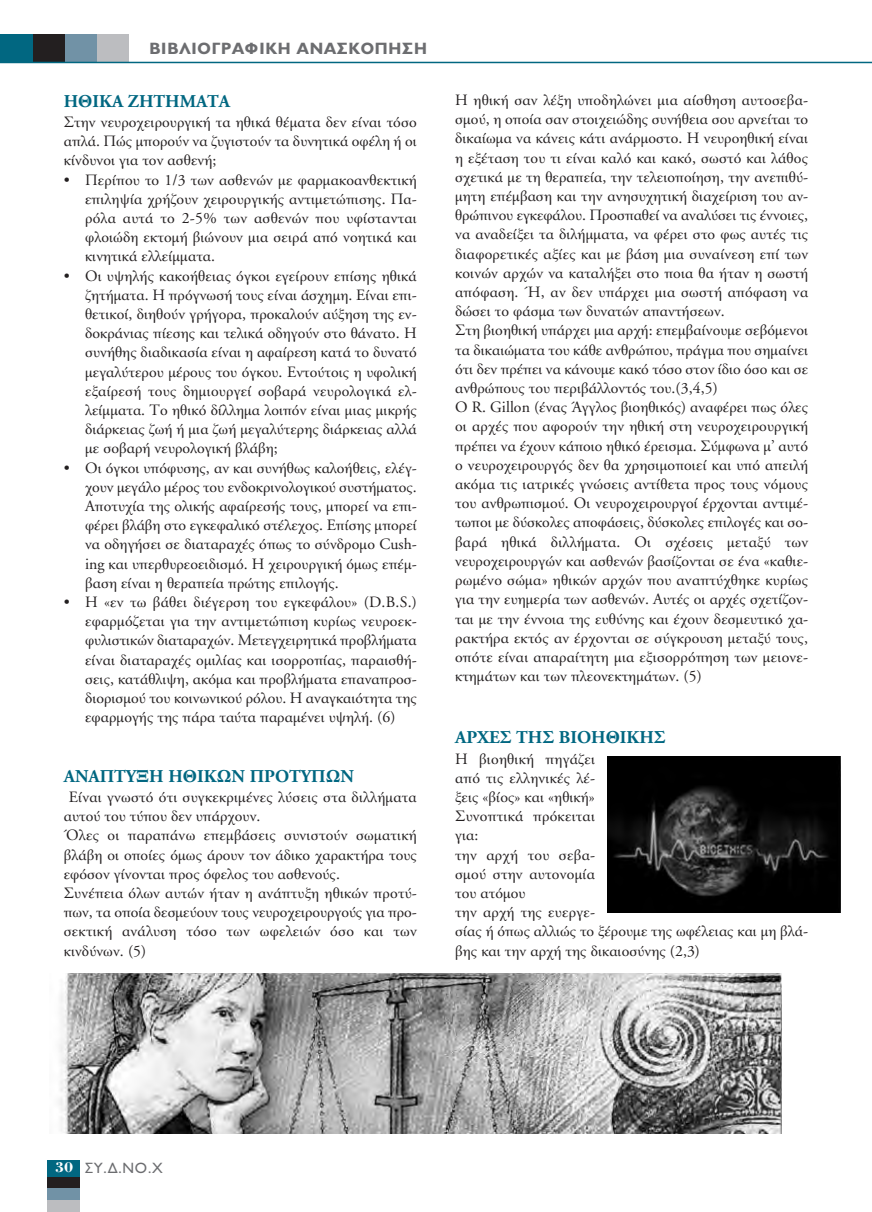
<style>
.page{position:relative;width:872px;height:1212px;background:#fff}
.page>*{position:absolute;margin:0;border:0;box-sizing:border-box;transform-origin:0 0}
.t1{font:700 18px "CF Garamond";color:#016781}
.t2{font:700 16.5px "CF Jeckyl";letter-spacing:.05em;color:#6c6d70}
.t3{font:15.75px/19.2px "CF Garamond";letter-spacing:.005em;color:#231f20;text-align:justify}
.t4{font:15px "CF Jeckyl";color:#6c6d70}
.t5{font:700 15px "CF New Bodoni";color:#fff}
</style>
<div class="page">
<div style="left:47px;top:1160px;width:33px;height:16px;background:#016781"></div>
<div style="left:47px;top:1176px;width:33px;height:12px;background:#231f20"></div>
<div style="left:47px;top:1188px;width:33px;height:12px;background:#7192a6"></div>
<div style="left:47px;top:1200px;width:33px;height:12px;background:#bcbdc0"></div>
<div style="left:0;top:34px;width:33px;height:28px;background:#016781"></div>
<div style="left:33px;top:34px;width:32px;height:28px;background:#231f20"></div>
<div style="left:65px;top:34px;width:32px;height:28px;background:#7192a6"></div>
<div style="left:97px;top:34px;width:32px;height:28px;background:#bcbdc0"></div>
<hr style="left:0;top:62px;width:872px;height:1px;background:#016781">
<img style="left:59px;top:973px;width:722px;height:161px">
<img style="left:607px;top:756px;width:233px;height:157px">
<p class="t2" style="left:149px;top:39px;width:279px">ΒΙΒΛΙΟΓΡΑΦΙΚΗ ΑΝΑΣΚΟΠΗΣΗ</p>
<p class="t1" style="left:64px;top:91px;width:168px">ΗΘΙΚΑ ΖΗΤΗΜΑΤΑ</p>
<p class="t3" style="left:64px;top:112px;width:354px">Στην νευροχειρουργική τα ηθικά θέµατα δεν είναι τόσο απλά. Πώς µπορούν να ζυγιστούν τα δυνητικά οφέλη ή οι κίνδυνοι για τον ασθενή;</p>
<p class="t3" style="left:85px;top:170px;width:333px;text-indent:-21px">• Περίπου το 1/3 των ασθενών µε φαρµακοανθεκτική επιληψία χρήζουν χειρουργικής αντιµετώπισης. Πα&shy;ρόλα αυτά το 2-5% των ασθενών που υφίστανται φλοιώδη εκτοµή βιώνουν µια σειρά από νοητικά και κινητικά ελλείµµατα.</p>
<p class="t3" style="left:85px;top:266px;width:333px;text-indent:-21px">• Οι υψηλής κακοήθειας όγκοι εγείρουν επίσης ηθικά ζητήµατα. Η πρόγνωσή τους είναι άσχηµη. Είναι επι&shy;θετικοί, διηθούν γρήγορα, προκαλούν αύξηση της εν&shy;δοκράνιας πίεσης και τελικά οδηγούν στο θάνατο. Η συνήθης διαδικασία είναι η αφαίρεση κατά το δυνατό µεγαλύτερου µέρους του όγκου. Εντούτοις η υφολική εξαίρεσή τους δηµιουργεί σοβαρά νευρολογικά ελ&shy;λείµµατα. Το ηθικό δίλληµα λοιπόν είναι µιας µικρής διάρκειας ζωή ή µια ζωή µεγαλύτερης διάρκειας αλλά µε σοβαρή νευρολογική βλάβη;</p>
<p class="t3" style="left:85px;top:458px;width:333px;text-indent:-21px">• Οι όγκοι υπόφυσης, αν και συνήθως καλοήθεις, ελέγ&shy;χουν µεγάλο µέρος του ενδοκρινολογικού συστήµατος.<br>Αποτυχία της ολικής αφαίρεσής τους, µπορεί να επι&shy;φέρει βλάβη στο εγκεφαλικό στέλεχος. Επίσης µπορεί να οδηγήσει σε διαταραχές όπως το σύνδροµο Cush&shy;ing και υπερθυρεοειδισµό. Η χειρουργική όµως επέµ&shy;βαση είναι η θεραπεία πρώτης επιλογής.</p>
<p class="t3" style="left:85px;top:592px;width:333px;text-indent:-21px">• Η «εν τω βάθει διέγερση του εγκεφάλου» (D.B.S.) εφαρµόζεται για την αντιµετώπιση κυρίως νευροεκ&shy;φυλιστικών διαταραχών. Μετεγχειρητικά προβλήµατα είναι διαταραχές οµιλίας και ισορροπίας, παραισθή&shy;σεις, κατάθλιψη, ακόµα και προβλήµατα επαναπροσ&shy;διορισµού του κοινωνικού ρόλου. Η αναγκαιότητα της εφαρµογής της πάρα ταύτα παραµένει υψηλή. (6)</p>
<p class="t1" style="left:64px;top:766px;width:292px">ΑΝΑΠΤΥΞΗ ΗΘΙΚΩΝ ΠΡΟΤΥΠΩΝ</p>
<p class="t3" style="left:64px;top:787px;width:355px;text-align:left;text-indent:5px">Είναι γνωστό ότι συγκεκριµένες λύσεις στα διλλήµατα αυτού του τύπου δεν υπάρχουν.<br>Όλες οι παραπάνω επεµβάσεις συνιστούν σωµατική βλάβη οι οποίες όµως άρουν τον άδικο χαρακτήρα τους εφόσον γίνονται προς όφελος του ασθενούς.<br>Συνέπεια όλων αυτών ήταν η ανάπτυξη ηθικών προτύ&shy;πων, τα οποία δεσµεύουν τους νευροχειρουργούς για προ&shy;σεκτική ανάλυση τόσο των ωφελειών όσο και των κινδύνων. (5)</p>
<p class="t3" style="left:455px;top:90px;width:355px;text-align:left">Η ηθική σαν λέξη υποδηλώνει µια αίσθηση αυτοσεβα&shy;σµού, η οποία σαν στοιχειώδης συνήθεια σου αρνείται το δικαίωµα να κάνεις κάτι ανάρµοστο. Η νευροηθική είναι η εξέταση του τι είναι καλό και κακό, σωστό και λάθος σχετικά µε τη θεραπεία, την τελειοποίηση, την ανεπιθύ&shy;µητη επέµβαση και την ανησυχητική διαχείριση του αν&shy;θρώπινου εγκεφάλου. Προσπαθεί να αναλύσει τις έννοιες, να αναδείξει τα διλήµµατα, να φέρει στο φως αυτές τις διαφορετικές αξίες και µε βάση µια συναίνεση επί των κοινών αρχών να καταλήξει στο ποια θα ήταν η σωστή απόφαση. Ή, αν δεν υπάρχει µια σωστή απόφαση να δώσει το φάσµα των δυνατών απαντήσεων.<br>Στη βιοηθική υπάρχει µια αρχή: επεµβαίνουµε σεβόµενοι τα δικαιώµατα του κάθε ανθρώπου, πράγµα που σηµαίνει ότι δεν πρέπει να κάνουµε κακό τόσο στον ίδιο όσο και σε ανθρώπους του περιβάλλοντός του.(3,4,5)<br>Ο R. Gillon (ένας Άγγλος βιοηθικός) αναφέρει πως όλες οι αρχές που αφορούν την ηθική στη νευροχειρουργική πρέπει να έχουν κάποιο ηθικό έρεισµα. Σύµφωνα µ’ αυτό ο νευροχειρουργός δεν θα χρησιµοποιεί και υπό απειλή ακόµα τις ιατρικές γνώσεις αντίθετα προς τους νόµους του ανθρωπισµού. Οι νευροχειρουργοί έρχονται αντιµέ&shy;τωποι µε δύσκολες αποφάσεις, δύσκολες επιλογές και σο&shy;βαρά ηθικά διλλήµατα. Οι σχέσεις µεταξύ των νευροχειρουργών και ασθενών βασίζονται σε ένα «καθιε&shy;ρωµένο σώµα» ηθικών αρχών που αναπτύχθηκε κυρίως για την ευηµερία των ασθενών. Αυτές οι αρχές σχετίζον&shy;ται µε την έννοια της ευθύνης και έχουν δεσµευτικό χα&shy;ρακτήρα εκτός αν έρχονται σε σύγκρουση µεταξύ τους, οπότε είναι απαραίτητη µια εξισορρόπηση των µειονε&shy;κτηµάτων και των πλεονεκτηµάτων. (5)</p>
<p class="t1" style="left:455px;top:728px;width:212px">ΑΡΧΕΣ ΤΗΣ ΒΙΟΗΘΙΚΗΣ</p>
<p class="t3" style="left:455px;top:748px;width:354px;text-align:left">Η βιοηθική πηγάζει<br>από τις ελληνικές λέ-<br>ξεις «βίος» και «ηθική»<br>Συνοπτικά πρόκειται<br>για:<br>την αρχή του σεβα-<br>σµού στην αυτονοµία<br>του ατόµου<br>την αρχή της ευεργε-<br>σίας ή όπως αλλιώς το ξέρουµε της ωφέλειας και µη βλά&shy;βης και την αρχή της δικαιοσύνης (2,3)</p>
<p class="t5" style="left:55px;top:1157px;width:20px">30</p>
<p class="t4" style="left:85px;top:1160px;width:79px">ΣΥ.∆.ΝΟ.Χ</p>
</div>
